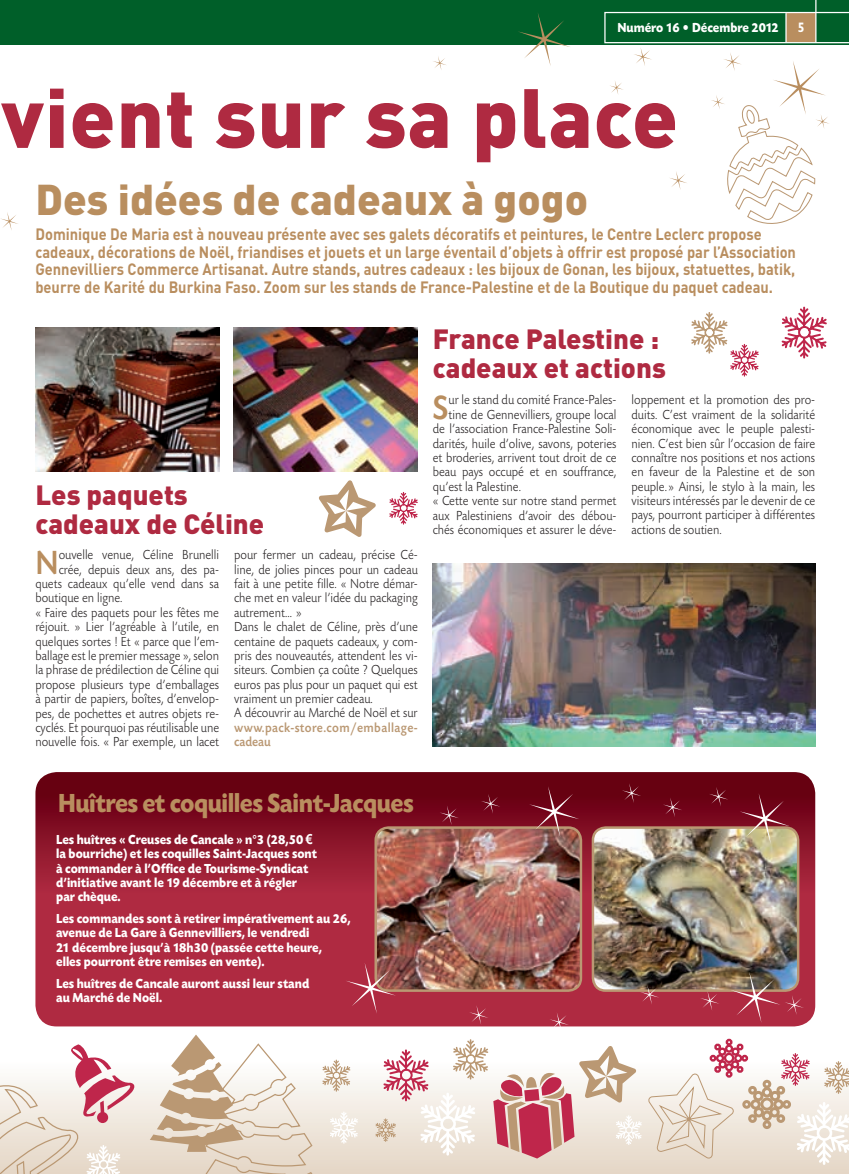
<style>
.page{position:relative;width:849px;height:1174px;background:#fff}
.page>*{position:absolute;margin:0;border:0;box-sizing:border-box;transform-origin:0 0}
.t1{font:900 82.5px "DIN";letter-spacing:.01em;color:#af2a41}
.t2{font:900 42.5px "DIN";color:#b98e5f}
.t3{font:500 35.25px "Today SB";color:#b98e5f;scale:.9 1}
.t4{font:900 27.5px/28.8px "DIN";color:#af2a41}
.t5{font:700 27.5px "Today SB";letter-spacing:-.02em;color:#b98e5f;scale:.9 1}
.t6{font:700 16.25px/17.5px "DIN";color:#b98e5f;scale:.9 1}
.t7{font:300 13.75px/14.4px "Today SB";color:#231f20;text-align:justify;scale:.9 1}
.t8{font:700 13.75px/14.4px "Today SB";color:#fff;scale:.9 1}
.t9{font:500 13.75px/14.4px "Today SB";letter-spacing:.03em;color:#ba9873;scale:.9 1}
.t10{font:700 13.75px "Gill Sans";color:#fff;scale:.9 1}
.s1{font-family:"Arial"}
</style>
<div class="page">
<div style="left:0;top:1040px;width:849px;height:133px;background:linear-gradient(to bottom,#fff,#e5d7c6)"></div>
<svg style="left:150px;top:1035px;width:209px;height:138px"></svg>
<div style="left:332px;top:1071px;width:8px;height:8px;border:1px solid #ba9873;border-radius:50%"></div>
<hr style="left:0;top:178px;width:1px;height:168px;background:#f4e4e0">
<div style="left:0;top:0;width:849px;height:45px;background:#005f29"></div>
<hr style="left:815px;top:0;width:1px;height:43px;background:#fff">
<svg style="left:0;top:212px;width:18px;height:19px"></svg>
<svg style="left:35px;top:772px;width:780px;height:254px;background:#961c31"></svg>
<img style="left:36px;top:328px;width:183px;height:143px">
<img style="left:234px;top:328px;width:184px;height:143px">
<img style="left:376px;top:827px;width:205px;height:163px">
<div style="left:374px;top:826px;width:208px;height:165px;border:2px solid #ba9873;border-radius:13px"></div>
<img style="left:593px;top:827px;width:205px;height:163px">
<div style="left:591px;top:826px;width:208px;height:165px;border:2px solid #ba9873;border-radius:13px"></div>
<img style="left:433px;top:563px;width:382px;height:182px">
<svg style="left:433px;top:56px;width:13px;height:14px"></svg>
<svg style="left:518px;top:13px;width:52px;height:53px"></svg>
<svg style="left:319px;top:480px;width:57px;height:57px"></svg>
<svg style="left:604px;top:11px;width:245px;height:213px"></svg>
<svg style="left:781px;top:306px;width:46px;height:53px"></svg>
<svg style="left:389px;top:492px;width:29px;height:33px"></svg>
<svg style="left:691px;top:312px;width:68px;height:65px"></svg>
<svg style="left:700px;top:990px;width:19px;height:20px"></svg>
<svg style="left:481px;top:793px;width:19px;height:20px"></svg>
<svg style="left:439px;top:805px;width:20px;height:20px"></svg>
<svg style="left:709px;top:786px;width:19px;height:20px"></svg>
<svg style="left:622px;top:783px;width:19px;height:19px"></svg>
<svg style="left:640px;top:984px;width:19px;height:20px"></svg>
<svg style="left:549px;top:1011px;width:20px;height:16px"></svg>
<svg style="left:469px;top:1004px;width:19px;height:20px"></svg>
<svg style="left:663px;top:797px;width:19px;height:20px"></svg>
<svg style="left:730px;top:971px;width:74px;height:51px;background:#9f515c"></svg>
<svg style="left:345px;top:962px;width:51px;height:51px;background:#af4452"></svg>
<svg style="left:739px;top:793px;width:51px;height:51px;background:#97524f"></svg>
<svg style="left:529px;top:786px;width:50px;height:51px;background:#832a36"></svg>
<svg style="left:0;top:1044px;width:137px;height:130px"></svg>
<svg style="left:375px;top:1038px;width:474px;height:136px"></svg>
<p class="t8" style="left:617px;top:20px;width:181px">Numéro 16 • Décembre 2012</p>
<p class="t10" style="left:797px;top:19px;width:9px">5</p>
<h1 class="t1" style="left:1px;top:63px;width:678px">vient sur sa place</h1>
<h2 class="t2" style="left:35px;top:171px;width:554px">Des idées de cadeaux à gogo</h2>
<p class="t6" style="left:35px;top:225px;width:846px">Dominique De Maria est à nouveau présente avec ses galets décoratifs et peintures, le Centre Leclerc propose cadeaux, décorations de Noël, friandises et jouets et un large éventail d’objets à offrir est proposé par l’Association Gennevilliers Commerce Artisanat. Autre stands, autres cadeaux : les bijoux de Gonan, les bijoux, statuettes, batik, beurre de Karité du Burkina Faso. Zoom sur les stands de France-Palestine et de la Boutique du paquet cadeau.</p>
<h3 class="t4" style="left:433px;top:323px;width:234px">France Palestine : cadeaux et actions</h3>
<h3 class="t4" style="left:35px;top:479px;width:230px">Les paquets cadeaux de Céline</h3>
<h3 class="t3" style="left:35px;top:543px;width:27px">N</h3>
<p class="t7" style="left:59px;top:548px;width:180px">ouvelle venue, Céline Brunelli</p>
<p class="t7" style="left:59px;top:562px;width:180px">crée, depuis deux ans, des pa-</p>
<p class="t7" style="left:35px;top:577px;width:206px">quets cadeaux qu’elle vend dans sa</p>
<p class="t7" style="left:35px;top:591px;width:98px">boutique en ligne.</p>
<p class="t7" style="left:35px;top:605px;width:205px">« Faire des paquets pour les fêtes me</p>
<p class="t7" style="left:35px;top:620px;width:206px">réjouit. » Lier l’agréable à l’utile, en</p>
<p class="t7" style="left:35px;top:634px;width:206px">quelques sortes ! Et « parce que l’em-</p>
<p class="t7" style="left:35px;top:648px;width:206px">ballage est le premier message », selon</p>
<p class="t7" style="left:35px;top:663px;width:206px">la phrase de prédilection de Céline qui</p>
<p class="t7" style="left:35px;top:677px;width:206px">propose plusieurs type d’emballages</p>
<p class="t7" style="left:35px;top:692px;width:206px">à partir de papiers, boîtes, d’envelop-</p>
<p class="t7" style="left:35px;top:706px;width:206px">pes, de pochettes et autres objets re-</p>
<p class="t7" style="left:35px;top:720px;width:206px">cyclés. Et pourquoi pas réutilisable une</p>
<p class="t7" style="left:35px;top:735px;width:206px">nouvelle fois. « Par exemple, un lacet</p>
<p class="t7" style="left:234px;top:548px;width:206px;text-align:left">pour fermer un cadeau, précise Cé&shy;line, de jolies pinces pour un cadeau fait à une petite fille. « Notre démar&shy;che met en valeur l’idée du packaging autrement… »<br>Dans le chalet de Céline, près d’une centaine de paquets cadeaux, y com&shy;pris des nouveautés, attendent les vi&shy;siteurs. Combien ça coûte ? Quelques euros pas plus pour un paquet qui est vraiment un premier cadeau.<br>A découvrir au Marché de Noël et sur</p>
<p class="t9" style="left:234px;top:720px;width:206px">www.pack-store.com/emballage&shy;cadeau</p>
<h3 class="t3" style="left:433px;top:388px;width:19px">S</h3>
<p class="t7" style="left:448px;top:393px;width:188px">ur le stand du comité France-Pales-</p>
<p class="t7" style="left:448px;top:407px;width:188px">tine de Gennevilliers, groupe local</p>
<p class="t7" style="left:433px;top:422px;width:206px">de l’association France-Palestine Soli-</p>
<p class="t7" style="left:433px;top:436px;width:206px">darités, huile d’olive, savons, poteries</p>
<p class="t7" style="left:433px;top:451px;width:206px">et broderies, arrivent tout droit de ce</p>
<p class="t7" style="left:433px;top:465px;width:206px">beau pays occupé et en souffrance,</p>
<p class="t7" style="left:433px;top:479px;width:99px">qu’est la Palestine.</p>
<p class="t7" style="left:433px;top:494px;width:206px">« Cette vente sur notre stand permet</p>
<p class="t7" style="left:433px;top:508px;width:206px">aux Palestiniens d’avoir des débou-</p>
<p class="t7" style="left:433px;top:522px;width:206px">chés économiques et assurer le déve-</p>
<p class="t7" style="left:631px;top:393px;width:206px">loppement et la promotion des pro&shy;duits. C’est vraiment de la solidarité économique avec le peuple palesti&shy;nien. C’est bien sûr l’occasion de faire connaître nos positions et nos actions en faveur de la Palestine et de son peuple. » Ainsi, le stylo à la main, les visiteurs intéressés par le devenir de ce pays, pourront participer à différentes actions de soutien.</p>
<h3 class="t5" style="left:58px;top:787px;width:397px">Huîtres et coquilles Saint-Jacques</h3>
<p class="t8" style="left:56px;top:832px;width:291px">Les huîtres « Creuses de Cancale » n°3 (28,50 <span class="s1">€ </span>la bourriche) et les coquilles Saint-Jacques sont à commander à l’Office de Tourisme-Syndicat d’initiative avant le 19 décembre et à régler par chèque.</p>
<p class="t8" style="left:56px;top:911px;width:328px">Les commandes sont à retirer impérativement au 26, avenue de La Gare à Gennevilliers, le vendredi<br>21 décembre jusqu’à 18h30 (passée cette heure,<br>elles pourront être remises en vente).</p>
<p class="t8" style="left:56px;top:975px;width:283px">Les huîtres de Cancale auront aussi leur stand au Marché de Noël.</p>
</div>
